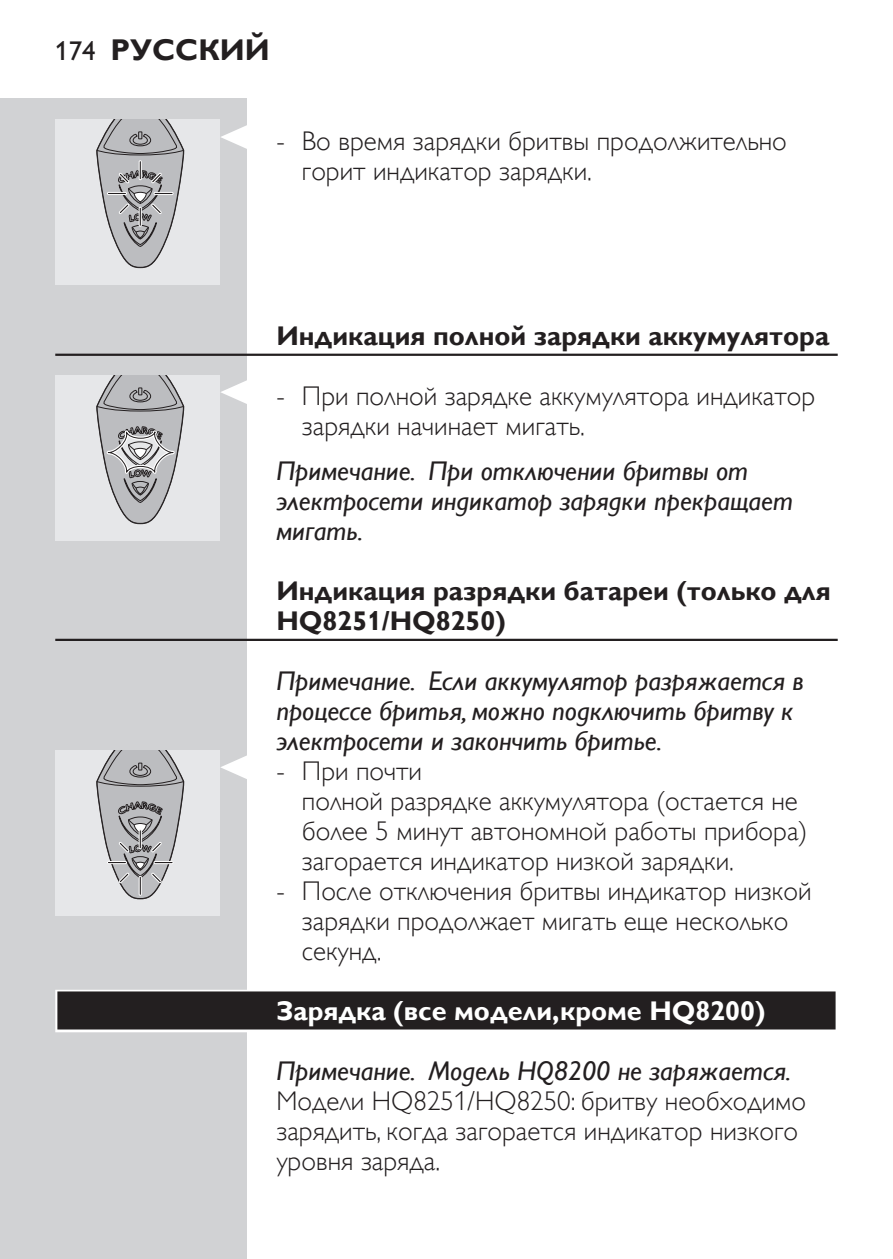
<style>
.page{position:relative;width:893px;height:1259px;background:#fff}
.page>*{position:absolute;margin:0;border:0;box-sizing:border-box;transform-origin:0 0}
.t1{font:700 30px "Gill Sans Alt One WGL";color:#231f20}
.t2{font:27px/30px "Gill Sans Alt One WGL Light";color:#231f20}
.t3{font:italic 27px/30px "Gill Sans Alt One WGL";color:#231f20}
.t4{font:700 27px/30px "Gill Sans Alt One WGL";color:#231f20}
.t5{font:700 27px "Gill Sans Alt One WGL";color:#fff}
.s1{font-weight:400;font-size:27px}
</style>
<div class="page">
<div style="left:0;top:98px;width:247px;height:1161px;background:#d1d2d4"></div>
<hr style="left:892px;top:98px;width:1px;height:1161px;background:#d1d2d4">
<hr style="left:55px;top:354px;width:783px;height:2px;background:#231f20">
<hr style="left:55px;top:639px;width:783px;height:2px;background:#231f20">
<div style="left:55px;top:989px;width:783px;height:43px;background:linear-gradient(to right,#8f8d8e,#8f8d8e)"></div>
<div style="left:57px;top:991px;width:779px;height:38px;background:#231f20"></div>
<svg style="left:221px;top:125px;width:26px;height:24px"></svg>
<div style="left:55px;top:119px;width:165px;height:165px;background:#e6e7e9"></div>
<svg style="left:96px;top:119px;width:89px;height:150px"></svg>
<div style="left:139px;top:160px;width:3px;height:20px;border:1px solid #fff"></div>
<div style="left:154px;top:192px;width:19px;height:3px;border:1px solid #fff"></div>
<div style="left:107px;top:192px;width:20px;height:3px;border:1px solid #fff"></div>
<svg style="left:221px;top:380px;width:26px;height:24px"></svg>
<div style="left:55px;top:375px;width:165px;height:165px;background:#e6e7e9"></div>
<svg style="left:96px;top:375px;width:89px;height:150px"></svg>
<svg style="left:221px;top:755px;width:26px;height:24px"></svg>
<div style="left:55px;top:750px;width:165px;height:165px;background:#e6e7e9"></div>
<svg style="left:96px;top:750px;width:89px;height:150px"></svg>
<div style="left:107px;top:861px;width:20px;height:3px;border:1px solid #fff"></div>
<p class="t1" style="left:55px;top:29px;width:216px"><span class="s1">174</span> Русский</p>
<p class="t2" style="left:276px;top:126px;width:10px">-</p>
<p class="t2" style="left:302px;top:126px;width:486px">Во время зарядки бритвы продолжительно горит индикатор зарядки.</p>
<p class="t4" style="left:276px;top:321px;width:554px">Индикация полной зарядки аккумулятора</p>
<p class="t2" style="left:302px;top:381px;width:515px">При полной зарядке аккумулятора индикатор зарядки начинает мигать.</p>
<p class="t3" style="left:276px;top:456px;width:518px">Примечание. При отключении бритвы от электросети индикатор зарядки прекращает мигать.</p>
<p class="t2" style="left:276px;top:381px;width:10px">-</p>
<p class="t4" style="left:276px;top:576px;width:556px">Индикация разрядки батареи (только для<br>HQ8251/HQ8250)</p>
<p class="t3" style="left:276px;top:666px;width:528px">Примечание. Если аккумулятор разряжается в процессе бритья, можно подключить бритву к электросети и закончить бритье.</p>
<p class="t2" style="left:302px;top:756px;width:511px">При почти<br>полной разрядке аккумулятора (остается не более 5 минут автономной работы прибора) загорается индикатор низкой зарядки.<br>После отключения бритвы индикатор низкой зарядки продолжает мигать еще несколько секунд.</p>
<p class="t5" style="left:276px;top:992px;width:491px">Зарядка (все модели,кроме HQ8200)</p>
<p class="t3" style="left:276px;top:1056px;width:516px">Примечание. Модель HQ8200 не заряжается.</p>
<p class="t2" style="left:276px;top:1086px;width:531px">Модели HQ8251/HQ8250: бритву необходимо зарядить, когда загорается индикатор низкого уровня заряда.</p>
<p class="t2" style="left:276px;top:756px;width:10px">-</p>
<p class="t2" style="left:276px;top:876px;width:10px">-</p>
</div>
